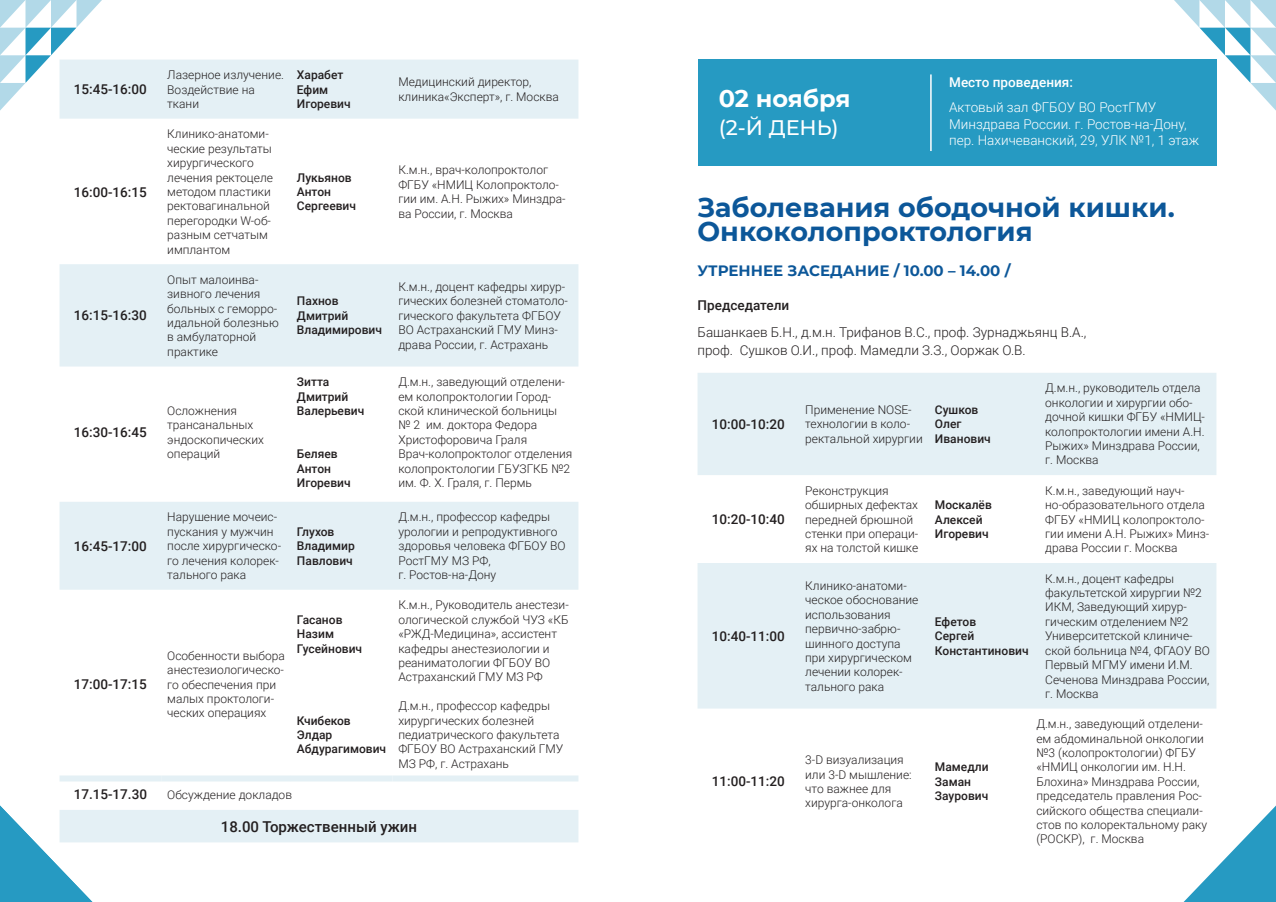
<style>
.page{position:relative;width:1276px;height:902px;background:#fff}
.page>*{position:absolute;margin:0;border:0;box-sizing:border-box;transform-origin:0 0}
.t1{font:700 27px/24px "Montserrat";color:#0c5799}
.t2{font:700 24px "Montserrat";letter-spacing:-.005em;color:#fff}
.t3{font:500 21px "Montserrat";color:#fff}
.t4{font:700 15px "Montserrat";color:#0c5799}
.t5{font:500 15px "Roboto";color:#231f20}
.t6{font:500 13.5px "Roboto";color:#231f20}
.t7{font:300 13.5px/18px "Roboto";color:#231f20}
.t8{font:300 13.5px/16.5px "Roboto";color:#fff}
.t9{font:500 13.5px "Roboto";color:#fff}
.t10{font:300 12px/14.4px "Roboto";color:#231f20}
.t11{font:500 12px/14.4px "Roboto";color:#231f20}
</style>
<div class="page">
<svg style="left:1184px;top:805px;width:92px;height:96px"></svg>
<svg style="left:0;top:0;width:102px;height:111px"></svg>
<svg style="left:1174px;top:0;width:102px;height:111px"></svg>
<svg style="left:60px;top:60px;width:518px;height:306px;fill:#e4f0f5"></svg>
<svg style="left:0;top:805px;width:92px;height:96px"></svg>
<svg style="left:60px;top:502px;width:518px;height:340px"></svg>
<div style="left:60px;top:775px;width:101px;height:6px;background:#e4f0f5"></div>
<div style="left:161px;top:775px;width:130px;height:6px;background:#e4f0f5"></div>
<div style="left:291px;top:775px;width:101px;height:6px;background:#e4f0f5"></div>
<div style="left:392px;top:775px;width:186px;height:6px;background:#e4f0f5"></div>
<div style="left:697px;top:60px;width:519px;height:106px;background:#269ac2"></div>
<svg style="left:697px;top:373px;width:519px;height:335px;fill:#e4f0f5"></svg>
<hr style="left:930px;top:74px;width:1px;height:77px;background:#fff">
<p class="t6" style="left:74px;top:80px;width:74px">15:45-16:00</p>
<p class="t6" style="left:74px;top:182px;width:74px">16:00-16:15</p>
<p class="t6" style="left:74px;top:306px;width:74px">16:15-16:30</p>
<p class="t6" style="left:74px;top:423px;width:74px">16:30-16:45</p>
<p class="t6" style="left:74px;top:536px;width:74px">16:45-17:00</p>
<p class="t6" style="left:74px;top:674px;width:74px">17:00-17:15</p>
<p class="t10" style="left:167px;top:67px;width:118px">Лазерное излучение.<br>Воздействие на ткани</p>
<p class="t11" style="left:297px;top:67px;width:55px">Харабет<br>Ефим<br>Игоревич</p>
<p class="t10" style="left:398px;top:74px;width:162px">Медицинский директор, клиника«Эксперт», г. Москва</p>
<p class="t10" style="left:167px;top:126px;width:107px">Клинико-анатоми&shy;ческие результаты хирургического лечения ректоцеле методом пластики ректовагинальной перегородки W-об&shy;разным сетчатым имплантом</p>
<p class="t10" style="left:167px;top:272px;width:113px">Опыт малоинва&shy;зивного лечения больных с геморро&shy;идальной болезнью в амбулаторной практике</p>
<p class="t10" style="left:167px;top:403px;width:98px">Осложнения трансанальных эндоскопических операций</p>
<p class="t10" style="left:167px;top:509px;width:115px">Нарушение мочеис&shy;пускания у мужчин после хирургическо&shy;го лечения колорек&shy;тального рака</p>
<p class="t10" style="left:167px;top:647px;width:119px">Особенности выбора анестезиологическо&shy;го обеспечения при малых проктологи&shy;ческих операциях</p>
<p class="t11" style="left:297px;top:170px;width:61px">Лукьянов<br>Антон<br>Сергеевич</p>
<p class="t10" style="left:398px;top:162px;width:169px">К.м.н., врач-колопроктолог<br>ФГБУ «НМИЦ Колопроктоло&shy;гии им. А.Н. Рыжих» Минздра&shy;ва России, г. Москва</p>
<p class="t11" style="left:297px;top:293px;width:87px">Пахнов<br>Дмитрий<br>Владимирович</p>
<p class="t11" style="left:297px;top:374px;width:69px">Зитта<br>Дмитрий<br>Валерьевич</p>
<p class="t11" style="left:297px;top:446px;width:55px">Беляев<br>Антон<br>Игоревич</p>
<p class="t11" style="left:297px;top:524px;width:59px">Глухов<br>Владимир<br>Павлович</p>
<p class="t11" style="left:297px;top:611px;width:67px">Гасанов<br>Назим<br>Гусейнович</p>
<p class="t11" style="left:297px;top:712px;width:91px">Кчибеков<br>Элдар<br>Абдурагимович</p>
<p class="t10" style="left:398px;top:279px;width:171px">К.м.н., доцент кафедры хирур&shy;гических болезней стоматоло&shy;гического факультета ФГБОУ<br>ВО Астраханский ГМУ Минз&shy;драва России, г. Астрахань</p>
<p class="t10" style="left:398px;top:374px;width:176px">Д.м.н., заведующий отделени&shy;ем колопроктологии Город&shy;ской клинической больницы № 2 им. доктора Федора<br>Христофоровича Граля<br>Врач-колопроктолог отделения колопроктологии ГБУЗГКБ №2 им. Ф. Х. Граля, г. Пермь</p>
<p class="t10" style="left:398px;top:509px;width:169px">Д.м.н., профессор кафедры урологии и репродуктивного здоровья человека ФГБОУ ВО<br>РостГМУ МЗ РФ,<br>г. Ростов-на-Дону</p>
<p class="t10" style="left:398px;top:597px;width:172px">К.м.н., Руководитель анестези&shy;ологической службой ЧУЗ «КБ «РЖД-Медицина», ассистент кафедры анестезиологии и реаниматологии ФГБОУ ВО<br>Астраханский ГМУ МЗ РФ</p>
<p class="t10" style="left:398px;top:698px;width:166px">Д.м.н., профессор кафедры хирургических болезней педиатрического факультета<br>ФГБОУ ВО Астраханский ГМУ<br>МЗ РФ, г. Астрахань</p>
<p class="t6" style="left:74px;top:784px;width:75px">17.15-17.30</p>
<p class="t10" style="left:167px;top:786px;width:126px">Обсуждение докладов</p>
<p class="t5" style="left:221px;top:815px;width:198px">18.00 Торжественный ужин</p>
<h2 class="t2" style="left:719px;top:81px;width:133px">02 ноября</h2>
<h3 class="t3" style="left:719px;top:113px;width:121px">(2-Й ДЕНЬ)</h3>
<p class="t9" style="left:949px;top:73px;width:125px">Место проведения:</p>
<p class="t8" style="left:949px;top:99px;width:251px">Актовый зал ФГБОУ ВО РостГМУ<br>Минздрава России. г. Ростов-на-Дону, пер. Нахичеванский, 29, УЛК №1, 1 этаж</p>
<h1 class="t1" style="left:697px;top:193px;width:479px">Заболевания ободочной кишки.<br>Онкоколопроктология</h1>
<p class="t4" style="left:697px;top:259px;width:314px">УТРЕННЕЕ ЗАСЕДАНИЕ / 10.00 – 14.00 /</p>
<p class="t6" style="left:697px;top:296px;width:93px">Председатели</p>
<p class="t7" style="left:697px;top:322px;width:390px">Башанкаев Б.Н., д.м.н. Трифанов В.С., проф. Зурнаджьянц В.А., проф. Сушков О.И., проф. Мамедли З.З., Ооржак О.В.</p>
<p class="t6" style="left:712px;top:414px;width:74px">10:00-10:20</p>
<p class="t6" style="left:712px;top:510px;width:74px">10:20-10:40</p>
<p class="t6" style="left:712px;top:626px;width:74px">10:40-11:00</p>
<p class="t6" style="left:712px;top:772px;width:74px">11:00-11:20</p>
<p class="t10" style="left:805px;top:402px;width:119px">Применение NOSE&shy;технологии в коло&shy;ректальной хирургии</p>
<p class="t11" style="left:935px;top:402px;width:57px">Сушков<br>Олег<br>Иванович</p>
<p class="t10" style="left:805px;top:483px;width:115px">Реконструкция обширных дефектах передней брюшной стенки при операци&shy;ях на толстой кишке</p>
<p class="t10" style="left:805px;top:578px;width:115px">Клинико-анатоми&shy;ческое обоснование использования первично-забрю&shy;шинного доступа при хирургическом лечении колорек&shy;тального рака</p>
<p class="t11" style="left:935px;top:497px;width:58px">Москалёв<br>Алексей<br>Игоревич</p>
<p class="t11" style="left:935px;top:614px;width:95px">Ефетов<br>Сергей<br>Константинович</p>
<p class="t10" style="left:805px;top:752px;width:108px">3-D визуализация или 3-D мышление: что важнее для хирурга-онколога</p>
<p class="t11" style="left:935px;top:759px;width:55px">Мамедли<br>Заман<br>Заурович</p>
<p class="t10" style="left:1045px;top:380px;width:161px">Д.м.н., руководитель отдела онкологии и хирургии обо&shy;дочной кишки ФГБУ «НМИЦ&shy;колопроктологии имени А.Н.<br>Рыжих» Минздрава России, г. Москва</p>
<p class="t10" style="left:1045px;top:483px;width:166px">К.м.н., заведующий науч&shy;но-образовательного отдела<br>ФГБУ «НМИЦ колопроктоло&shy;гии имени А.Н. Рыжих» Минз&shy;драва России г. Москва</p>
<p class="t10" style="left:1045px;top:570px;width:166px">К.м.н., доцент кафедры факультетской хирургии №2<br>ИКМ, Заведующий хирур&shy;гическим отделением №2<br>Университетской клиниче&shy;ской больница №4, ФГАОУ ВО<br>Первый МГМУ имени И.М.<br>Сеченова Минздрава России, г. Москва</p>
<p class="t10" style="left:1036px;top:716px;width:172px">Д.м.н., заведующий отделени&shy;ем абдоминальной онкологии №3 (колопроктологии) ФГБУ «НМИЦ онкологии им. Н.Н.<br>Блохина» Минздрава России, председатель правления Рос&shy;сийского общества специали&shy;стов по колоректальному раку (РОСКР), г. Москва</p>
</div>
